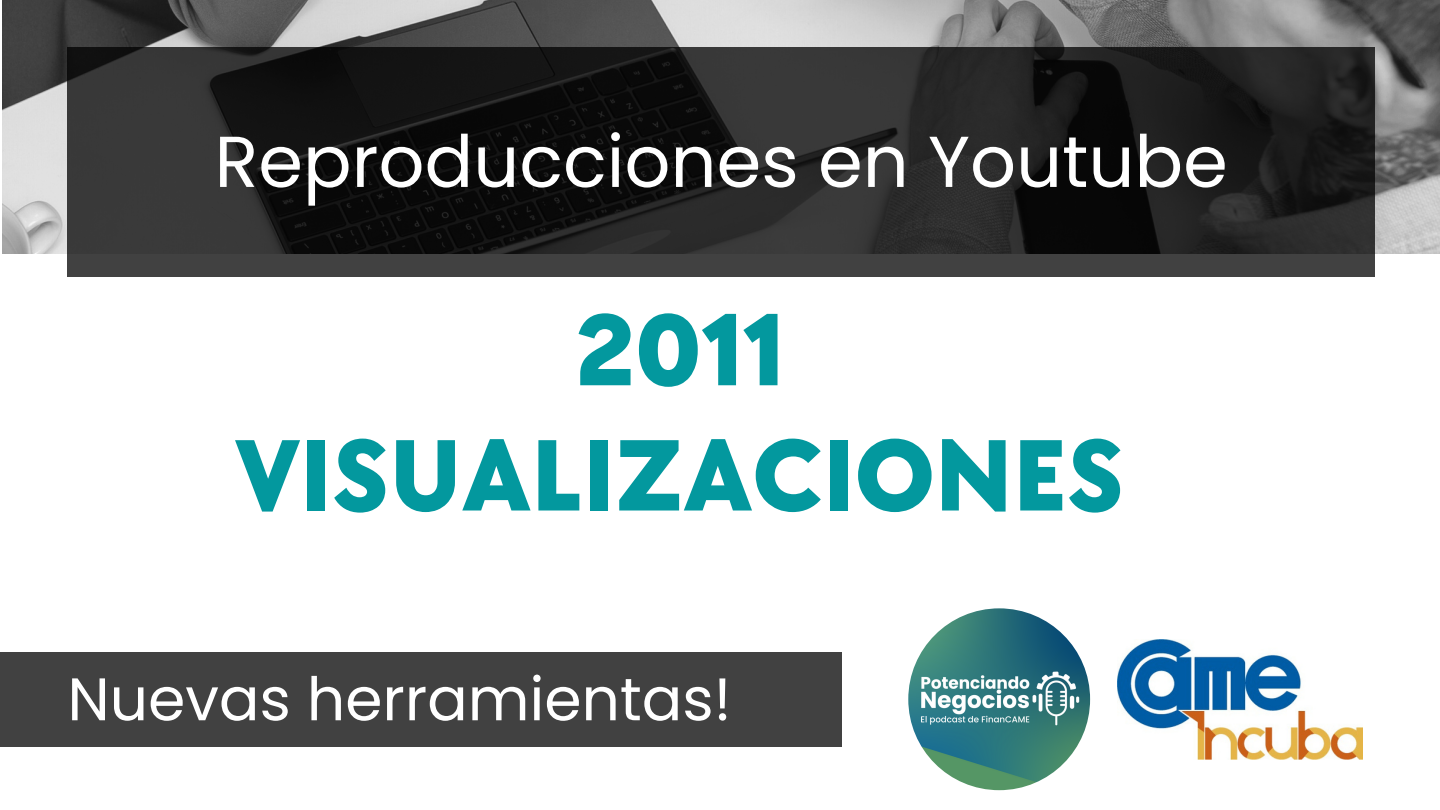
<style>
.page{position:relative;width:1440px;height:810px;background:#fff}
.page>*{position:absolute;margin:0;border:0;box-sizing:border-box;transform-origin:0 0}
.t1{font:800 105px/125.2px "TT Chocolates";color:#03989e;text-align:center}
.t2{font:72px "Poppins";color:#fff}
.t3{font:60px "Poppins";color:#fff}
</style>
<div class="page">
<img style="left:3px;top:0;width:1437px;height:253px">
<svg style="left:68px;top:47px;width:1307px;height:229px;background:#222"></svg>
<div style="left:0;top:652px;width:841px;height:95px;background:#414141"></div>
<img style="left:908px;top:608px;width:182px;height:182px;border-radius:50%">
<img style="left:1117px;top:639px;width:246px;height:120px">
<p class="t2" style="left:215px;top:111px;width:1015px">Reproducciones en Youtube</p>
<p class="t1" style="left:235px;top:291px;width:891px">2011<br>VISUALIZACIONES</p>
<p class="t3" style="left:67px;top:657px;width:666px">Nuevas herramientas!</p>
</div>
